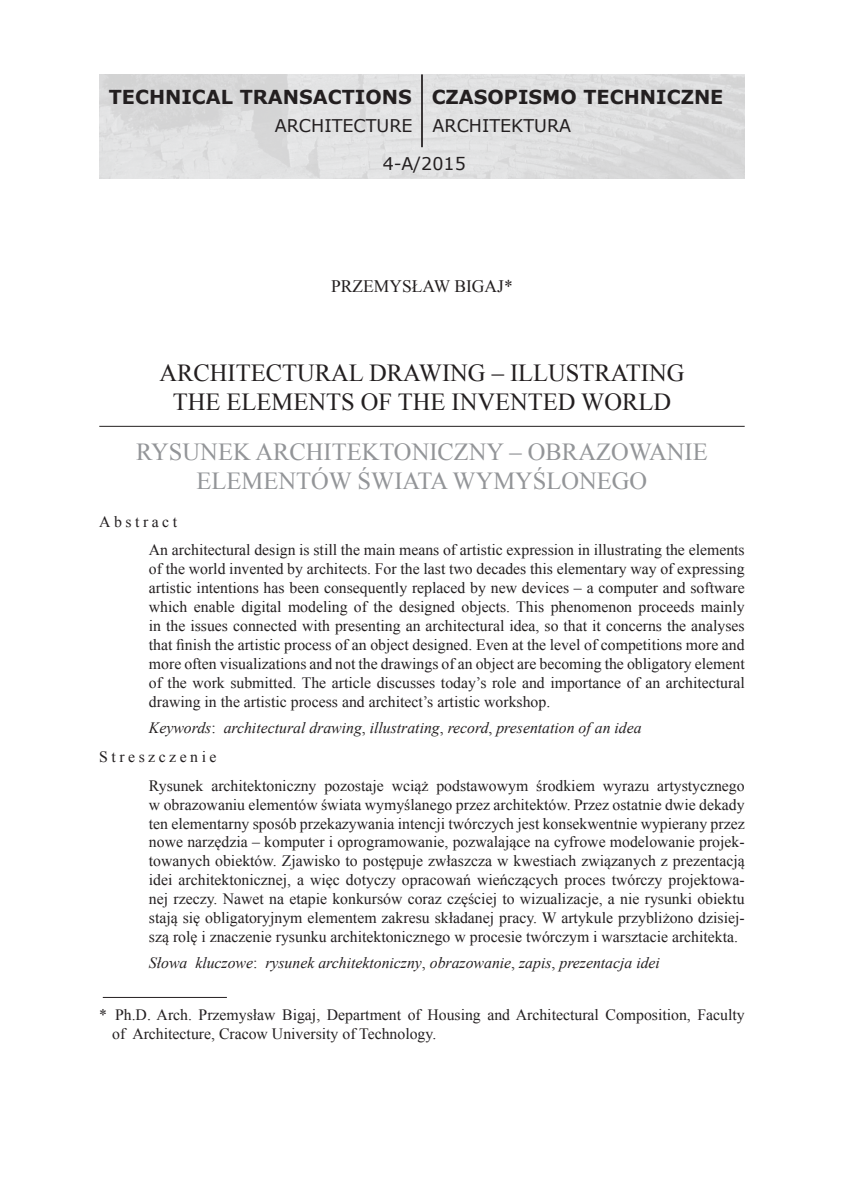
<style>
.page{position:relative;width:844px;height:1191px;background:#fff}
.page>*{position:absolute;margin:0;border:0;box-sizing:border-box;transform-origin:0 0}
.Tytuł_angielski{font:24.5px/29.4px "Times New Roman";color:#231f20;text-align:center}
.Tytuł_polski{font:24.5px/29.4px "Times New Roman";color:#939598;text-align:center}
.t1{font:700 19.25px "Verdana";color:#231f20}
.t2{font:17.5px/37.3px "Verdana";color:#231f20}
.Nazwisko_autora{font:17.5px "Times New Roman";color:#231f20}
.Test_streszczenia_po{font:15.75px/18.9px "Times New Roman";color:#231f20}
.Test_-_abstract{font:15.75px/18.9px "Times New Roman";color:#231f20;text-align:justify}
.Słowa_kluczowe{font:italic 15.75px "Times New Roman";color:#231f20}
.Keywords{font:italic 15.75px "Times New Roman";color:#231f20}
.streszczenie{font:15.75px "Times New Roman";letter-spacing:.22em;color:#231f20}
.Abstract{font:15.75px "Times New Roman";letter-spacing:.22em;color:#231f20}
.s1{font-style:normal}
</style>
<div class="page">
<hr style="left:103px;top:997px;width:124px;height:1px;background:#231f20">
<hr style="left:99px;top:426px;width:645px;height:1px;background:#231f20">
<img style="left:99px;top:74px;width:645px;height:105px">
<hr style="left:421px;top:74px;width:2px;height:73px;background:#231f20">
<p class="t1" style="left:109px;top:83px;width:304px">TECHNICAL TRANSACTIONS</p>
<p class="t2" style="left:382px;top:107px;width:85px;text-indent:-108px">ARCHITECTURE<br>4-A/2015</p>
<p class="t1" style="left:431px;top:83px;width:293px">CZASOPISMO TECHNICZNE</p>
<p class="t2" style="left:432px;top:107px;width:140px">ARCHITEKTURA</p>
<p class="Nazwisko_autora" style="left:331px;top:274px;width:183px">PRZEMYSŁAW BIGAJ*</p>
<p class="Tytuł_angielski" style="left:159px;top:358px;width:526px">ARCHITECTURAL DRAWING – ILLUSTRATING<br>THE ELEMENTS OF THE INVENTED WORLD</p>
<p class="Tytuł_polski" style="left:136px;top:436px;width:572px">RYSUNEK ARCHITEKTONICZNY ‒ OBRAZOWANIE<br>ELEMENTÓW ŚWIATA WYMYŚLONEGO</p>
<p class="Abstract" style="left:99px;top:511px;width:79px">Abstract</p>
<p class="Test_-_abstract" style="left:149px;top:540px;width:597px">An architectural design is still the main means of artistic expression in illustrating the elements of the world invented by architects. For the last two decades this elementary way of expressing artistic intentions has been consequently replaced by new devices – a computer and software which enable digital modeling of the designed objects. This phenomenon proceeds mainly in the issues connected with presenting an architectural idea, so that it concerns the analyses that finish the artistic process of an object designed. Even at the level of competitions more and more often visualizations and not the drawings of an object are becoming the obligatory element of the work submitted. The article discusses today’s role and importance of an architectural drawing in the artistic process and architect’s artistic workshop.</p>
<p class="Keywords" style="left:149px;top:717px;width:494px">Keywords<span class="s1">:</span> architectural drawing<span class="s1">,</span> illustrating<span class="s1">,</span> record<span class="s1">,</span> presentation of an idea</p>
<p class="streszczenie" style="left:99px;top:746px;width:119px">Streszczenie</p>
<p class="Test_streszczenia_po" style="left:149px;top:775px;width:597px;text-align:justify">Rysunek architektoniczny pozostaje wciąż podstawowym środkiem wyrazu artystycznego w obrazowaniu elementów świata wymyślanego przez architektów. Przez ostatnie dwie dekady ten elementarny sposób przekazywania intencji twórczych jest konsekwentnie wypierany przez nowe narzędzia – komputer i oprogramowanie, pozwalające na cyfrowe modelowanie projek&shy;towanych obiektów. Zjawisko to postępuje zwłaszcza w kwestiach związanych z prezentacją idei architektonicznej, a więc dotyczy opracowań wieńczących proces twórczy projektowa&shy;nej rzeczy. Nawet na etapie konkursów coraz częściej to wizualizacje, a nie rysunki obiektu stają się obligatoryjnym elementem zakresu składanej pracy. W artykule przybliżono dzisiej&shy;szą rolę i znaczenie rysunku architektonicznego w procesie twórczym i warsztacie architekta.</p>
<p class="Słowa_kluczowe" style="left:149px;top:952px;width:512px">Słowa kluczowe<span class="s1">:</span> rysunek architektoniczny<span class="s1">,</span> obrazowanie<span class="s1">,</span> zapis<span class="s1">,</span> prezentacja idei</p>
<p class="Test_streszczenia_po" style="left:112px;top:1005px;width:633px;text-indent:-13px">* Ph.D. Arch. Przemysław Bigaj, Department of Housing and Architectural Composition, Faculty of Architecture, Cracow University of Technology.</p>
</div>
